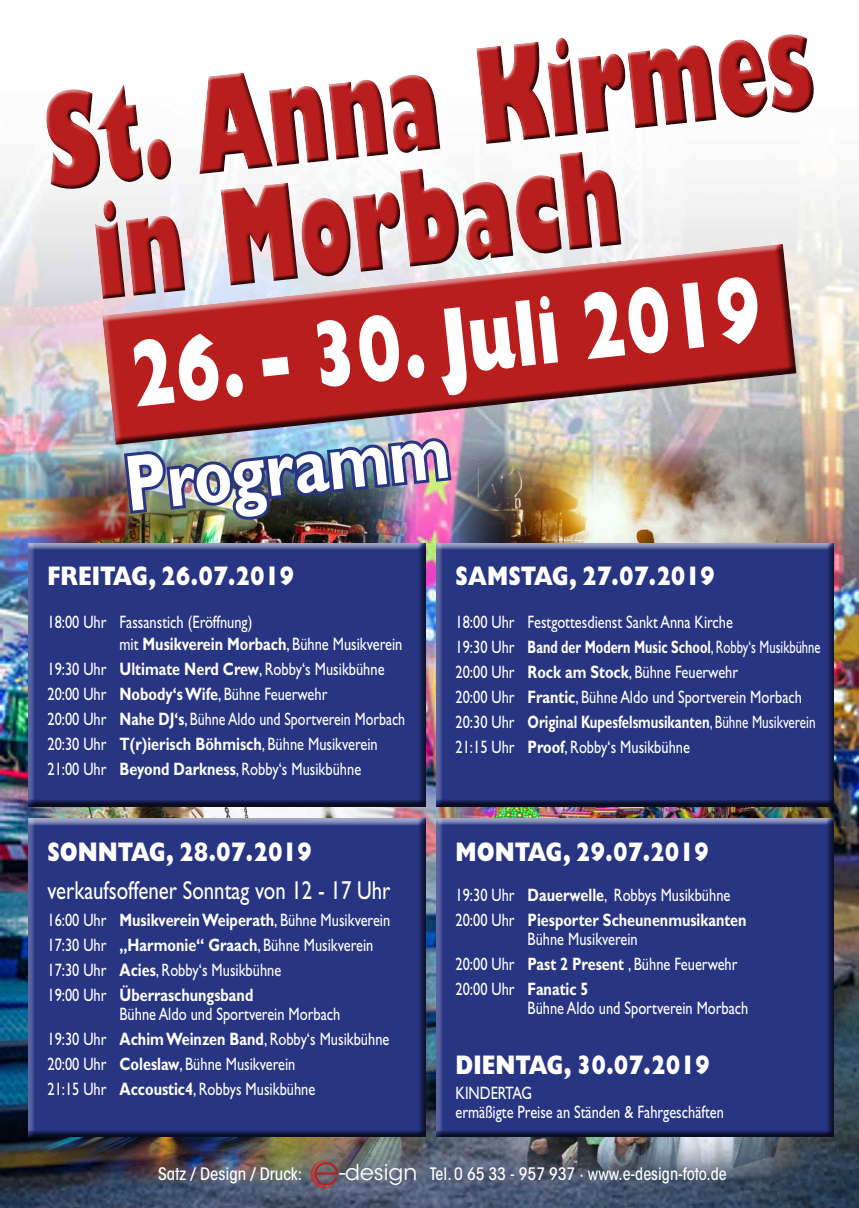
<style>
.page{position:relative;width:859px;height:1208px;background:#fff}
.page>*{position:absolute;margin:0;border:0;box-sizing:border-box;transform-origin:0 0}
.t1{font:800 condensed 129px/114px "Gill Sans Std";color:#b91e1e;scale:.85 1}
.t2{font:800 95.3px "Gill Sans Std";color:#fff;scale:.7 1}
.t3{font:700 80px "Gill Sans Std";color:#fff;scale:.8 1}
.t4{font:800 27px "Gill Sans Std";color:#fff;scale:.8 1}
.t5{font:26px "Gill Sans Std";color:#fff;scale:.8 1}
.t6{font:18px/25px "Gill Sans Std";color:#fff;scale:.8 1}
.t7{font:700 18px/25px "Gill Sans Std";color:#fff;scale:.8 1}
.t8{font:500 condensed 17.1px "ITC Avant Garde Std";color:#fff;scale:.96 1}
.t9{font:500 condensed 17.1px "ITC Avant Garde Std";color:#fff}
.s1{font-weight:700}
.s2{font-weight:400}
.s3{font-weight:400;font-stretch:normal;font-size:21.8px}
</style>
<div class="page">
<img style="left:0;top:161px;width:859px;height:1047px">
<img style="left:446px;top:808px;width:370px;height:7px">
<img style="left:30px;top:454px;width:381px;height:88px">
<svg style="left:37px;top:37px;width:795px;height:272px"></svg>
<svg style="left:101px;top:241px;width:703px;height:205px;background:#bf6264"></svg>
<img style="left:454px;top:446px;width:370px;height:96px">
<img style="left:506px;top:1138px;width:298px;height:41px">
<img style="left:38px;top:894px;width:393px;height:290px">
<img style="left:34px;top:808px;width:370px;height:10px">
<div style="left:27px;top:543px;width:400px;height:265px;background:#000;opacity:.75"></div>
<div style="left:27px;top:818px;width:400px;height:320px;background:#000;opacity:.75"></div>
<svg style="left:311px;top:1160px;width:27px;height:28px"></svg>
<img style="left:121px;top:436px;width:334px;height:85px">
<div style="left:435px;top:543px;width:400px;height:265px;background:#000;opacity:.75"></div>
<div style="left:432px;top:819px;width:403px;height:319px;background:#000;opacity:.75"></div>
<h1 class="t1" style="left:39px;top:85px;width:909px;rotate:-6deg">St. Anna Kirmes in Morbach</h1>
<h2 class="t2" style="left:125px;top:319px;width:907px;rotate:-6deg">26. - 30. JULI 2019</h2>
<h3 class="t3" style="left:120px;top:437px;width:409px;rotate:-6deg">Programm</h3>
<h3 class="t4" style="left:47px;top:560px;width:310px">FREITAG, 26.07.2019</h3>
<p class="t6" style="left:119px;top:611px;width:355px;line-height:21.6px;text-indent:-72px">18:00 Uhr Fassanstich (Eröffnung)<br>mit <span class="s1">Musikverein Morbach</span>, Bühne Musikverein</p>
<p class="t6" style="left:47px;top:656px;width:449px">19:30 Uhr <span class="s1">Ultimate Nerd Crew</span>, Robby‘s Musikbühne 20:00 Uhr <span class="s1">Nobody‘s Wife</span>, Bühne Feuerwehr<br>20:00 Uhr <span class="s1">Nahe DJ‘s</span>, Bühne Aldo und Sportverein Morbach 20:30 Uhr <span class="s1">T(r)ierisch Böhmisch</span>, Bühne Musikverein 21:00 Uhr <span class="s1">Beyond Darkness</span>, Robby‘s Musikbühne</p>
<h3 class="t4" style="left:456px;top:560px;width:326px">SAMSTAG, 27.07.2019</h3>
<p class="t6" style="left:456px;top:609px;width:458px">18:00 Uhr Festgottesdienst Sankt Anna Kirche<br>19:30 Uhr <span class="s1">Band der Modern Music School</span>, Robby‘s Musikbühne 20:00 Uhr <span class="s1">Rock am Stock</span>, Bühne Feuerwehr<br>20:00 Uhr <span class="s1">Frantic</span>, Bühne Aldo und Sportverein Morbach 20:30 Uhr <span class="s1">Original Kupesfelsmusikanten</span>, Bühne Musikverein 21:15 Uhr <span class="s1">Proof</span>, Robby‘s Musikbühne</p>
<h3 class="t4" style="left:47px;top:835px;width:332px">SONNTAG, 28.07.2019</h3>
<h3 class="t5" style="left:47px;top:875px;width:430px">verkaufsoffener Sonntag von 12 - 17 Uhr</h3>
<p class="t6" style="left:47px;top:907px;width:430px">16:00 Uhr <span class="s1">Musikverein Weiperath</span>, Bühne Musikverein 17:30 Uhr <span class="s1">„Harmonie“ Graach</span>, Bühne Musikverein 17:30 Uhr <span class="s1">Acies</span>, Robby‘s Musikbühne<br>19:00 Uhr <span class="s1">Überraschungsband</span></p>
<p class="t6" style="left:47px;top:1001px;width:429px;text-indent:72px">Bühne Aldo und Sportverein Morbach<br>19:30 Uhr <span class="s1">Achim Weinzen Band</span>, Robby‘s Musikbühne 20:00 Uhr <span class="s1">Coleslaw</span>, Bühne Musikverein<br>21:15 Uhr <span class="s1">Accoustic4</span>, Robbys Musikbühne</p>
<h3 class="t4" style="left:456px;top:835px;width:318px">MONTAG, 29.07.2019</h3>
<p class="t7" style="left:456px;top:882px;width:365px"><span class="s2">19:30 Uhr</span> Dauerwelle<span class="s2">, Robbys Musikbühne<br>20:00 Uhr</span> Piesporter Scheunenmusikanten</p>
<p class="t6" style="left:456px;top:926px;width:354px;text-indent:72px">Bühne Musikverein<br>20:00 Uhr <span class="s1">Past 2 Present</span> , Bühne Feuerwehr<br>20:00 Uhr <span class="s1">Fanatic 5</span></p>
<p class="t6" style="left:528px;top:995px;width:278px">Bühne Aldo und Sportverein Morbach</p>
<h3 class="t4" style="left:456px;top:1049px;width:319px">DIENTAG, 30.07.2019</h3>
<p class="t6" style="left:456px;top:1083px;width:337px;line-height:19px">KINDERTAG<br>ermäßigte Preise an Ständen &amp; Fahrgeschäften</p>
<p class="t9" style="left:158px;top:1162px;width:146px">Satz / Design / Druck:</p>
<p class="t8" style="left:339px;top:1162px;width:405px"><span class="s3">-design</span> Tel. 0 65 33 - 957 937 · www.e-design-foto.de</p>
</div>
